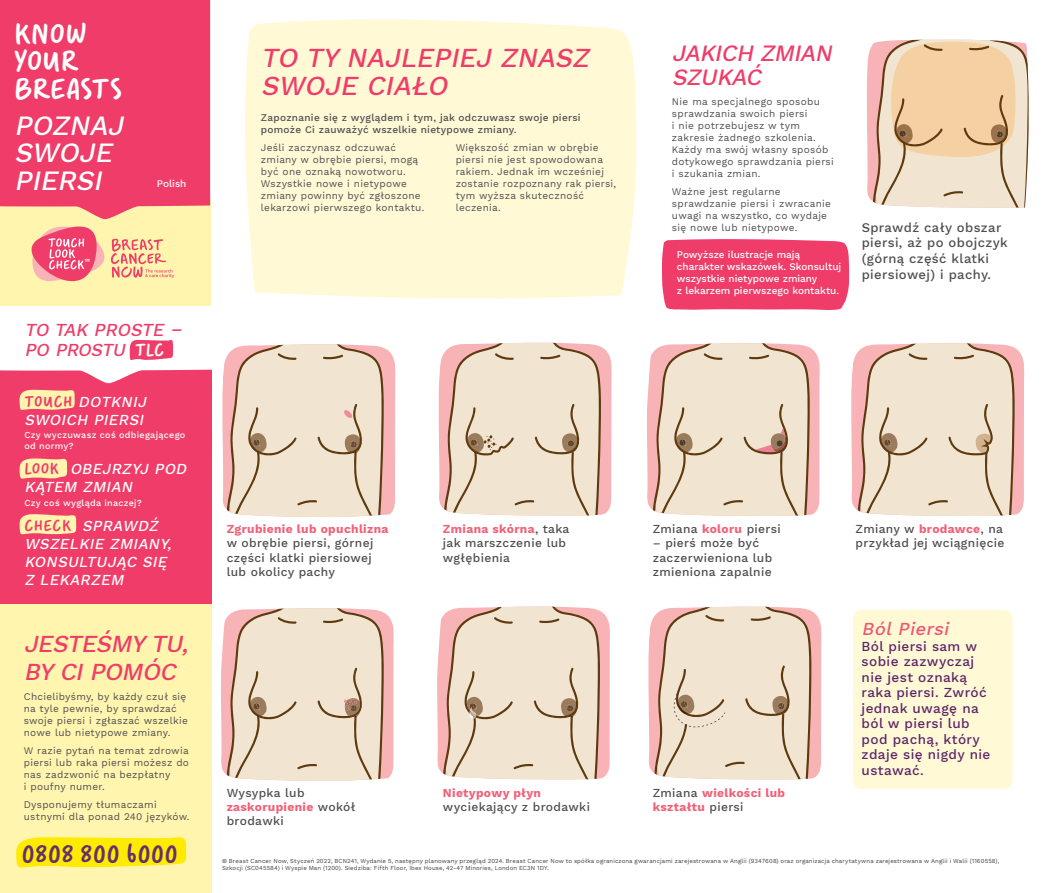
<style>
.page{position:relative;width:1063px;height:893px;background:#fff}
.page>*{position:absolute;margin:0;border:0;box-sizing:border-box;transform-origin:0 0}
.t1{font:29.5px/27.5px "Erika";color:#fff}
.t2{font:italic 500 27.5px/27.5px "Work Sans";color:#fff}
.t3{font:italic 500 27px/28px "Work Sans";color:#ef3c68}
.t4{font:italic 500 24px/28px "Work Sans";color:#ef3c68}
.t5{font:24px "Erika UCBETA";letter-spacing:.03em;color:#62306d}
.t6{font:italic 500 23px/24px "Work Sans";color:#ef3c68}
.t7{font:italic 500 18px/20px "Work Sans";color:#ef3c68}
.t8{font:italic 500 18px "Work Sans";color:#f05673}
.t9{font:italic 500 15px/18px "Work Sans";color:#fff}
.t10{font:500 13.5px/15.5px "Work Sans";letter-spacing:.03em;color:#5c2568}
.t11{font:500 13px/15.6px "Work Sans";letter-spacing:.03em;color:#4d4d4f}
.t12{font:500 12px/14.4px "Work Sans";letter-spacing:.03em;color:#4d4d4f}
.t13{font:700 12px/14.4px "Work Sans";letter-spacing:.03em;color:#f16179}
.t14{font:10px/12px "Work Sans";letter-spacing:.03em;color:#4d4d4f}
.t15{font:500 10px/12px "Work Sans";color:#fff}
.t16{font:500 10px/12px "Work Sans";letter-spacing:.03em;color:#4d4d4f}
.t17{font:500 9px/10.8px "Work Sans";letter-spacing:.03em;color:#fff}
.t18{font:6px/7px "Work Sans";letter-spacing:.015em;color:#414042}
.t19{font:4.6px "Erika";color:#fff}
.s1{font-family:"Erika";font-weight:400;font-style:normal;color:#fff}
.s2{font-family:"Erika UCBETA";font-weight:400;font-style:normal;font-size:16px;color:#ef3c68}
.s3{font-weight:700;color:#f16179}
.s4{font-weight:500;color:#4d4d4f}
</style>
<div class="page">
<div style="left:0;top:576px;width:211px;height:317px;background:#fff5af"></div>
<div style="left:0;top:360px;width:211px;height:244px;background:#ef3c68"></div>
<svg style="left:867px;top:40px;width:162px;height:168px;background:#eaceb0"></svg>
<div style="left:245px;top:19px;width:391px;height:280px;background:#fff9d6"></div>
<div style="left:0;top:0;width:210px;height:219px;background:#ef3c68"></div>
<svg style="left:0;top:219px;width:397px;height:316px"></svg>
<svg style="left:438px;top:343px;width:174px;height:173px;background:#e8d3c1"></svg>
<svg style="left:851px;top:343px;width:174px;height:173px;background:#e9d3c2"></svg>
<svg style="left:221px;top:608px;width:173px;height:173px;background:#e8d3c2"></svg>
<svg style="left:648px;top:606px;width:174px;height:173px;background:#e8d3c2"></svg>
<svg style="left:437px;top:606px;width:173px;height:173px;background:#e9d3c2"></svg>
<svg style="left:647px;top:343px;width:173px;height:173px;background:#e8d2c1"></svg>
<div style="left:853px;top:610px;width:160px;height:179px;background:#fff9d6;border-radius:8px"></div>
<svg style="left:16px;top:837px;width:171px;height:31px;background:#ffeb13"></svg>
<div style="left:662px;top:239px;width:187px;height:71px;background:#ef3c68"></div>
<h1 class="t1" style="left:14px;top:21px;width:110px">KNOW<br>YOUR<br>BREASTS</h1>
<h2 class="t2" style="left:14px;top:113px;width:117px">POZNAJ<br>SWOJE<br>PIERSI</h2>
<p class="t19" style="left:84px;top:257px;width:7px">TM</p>
<p class="t15" style="left:157px;top:178px;width:31px">Polish</p>
<h3 class="t7" style="left:24px;top:321px;width:163px">TO TAK PROSTE –<br>PO PROSTU <span class="s1">T L C</span></h3>
<h3 class="t9" style="left:24px;top:393px;width:106px"><span class="s2">TOUCH</span> DOTKNIJ<br>SWOICH PIERSI</h3>
<p class="t17" style="left:24px;top:430px;width:163px">Czy wyczuwasz coś odbiegającego od normy?</p>
<h3 class="t9" style="left:24px;top:461px;width:167px"><span class="s2">LO O K</span> OBEJRZYJ POD<br>KĄTEM ZMIAN</h3>
<p class="t17" style="left:24px;top:498px;width:119px">Czy coś wygląda inaczej?</p>
<h3 class="t9" style="left:24px;top:517px;width:152px"><span class="s2">C H E C K</span> SPRAWDŹ<br>WSZELKIE ZMIANY,<br>KONSULTUJĄC SIĘ<br>Z LEKARZEM</h3>
<h3 class="t4" style="left:24px;top:631px;width:172px">JESTEŚMYTU,<br>BYCIPOMÓC</h3>
<p class="t14" style="left:24px;top:691px;width:165px">Chcielibyśmy, by każdy czuł się na tyle pewnie, by sprawdzać swoje piersi i zgłaszać wszelkie nowe lub nietypowe zmiany.</p>
<p class="t14" style="left:24px;top:745px;width:167px">W razie pytań na temat zdrowia piersi lub raka piersi możesz do nas zadzwonić na bezpłatny<br>i poufny numer.</p>
<p class="t14" style="left:24px;top:798px;width:167px">Dysponujemy tłumaczami ustnymi dla ponad 240 języków.</p>
<h3 class="t5" style="left:22px;top:837px;width:157px">0808 800 6000</h3>
<h3 class="t3" style="left:261px;top:45px;width:336px">TO TY NAJLEPIEJ ZNASZ<br>SWOJE CIAŁO</h3>
<p class="t16" style="left:261px;top:112px;width:321px">Zapoznanie się z wyglądem i tym, jak odczuwasz swoje piersi pomoże Ci zauważyć wszelkie nietypowe zmiany.</p>
<p class="t14" style="left:261px;top:142px;width:165px">Jeśli zaczynasz odczuwać zmiany w obrębie piersi, mogą być one oznaką nowotworu.<br>Wszystkie nowe i nietypowe zmiany powinny być zgłoszone lekarzowi pierwszego kontaktu.</p>
<p class="t14" style="left:456px;top:142px;width:162px">Większość zmian w obrębie piersi nie jest spowodowana rakiem. Jednak im wcześniej zostanie rozpoznany rak piersi, tym wyższa skuteczność leczenia.</p>
<h3 class="t6" style="left:672px;top:42px;width:167px">JAKICH ZMIAN<br>SZUKAĆ</h3>
<p class="t14" style="left:672px;top:96px;width:163px">Nie ma specjalnego sposobu sprawdzania swoich piersi<br>i nie potrzebujesz w tym zakresie żadnego szkolenia.<br>Każdy ma swój własny sposób dotykowego sprawdzania piersi i szukania zmian.</p>
<p class="t14" style="left:672px;top:186px;width:161px">Ważne jest regularne sprawdzanie piersi i zwracanie uwagi na wszystko, co wydaje się nowe lub nietypowe.</p>
<p class="t15" style="left:677px;top:249px;width:166px">Powyższe ilustracje mają charakter wskazówek. Skonsultuj wszystkie nietypowe zmiany<br>z lekarzem pierwszego kontaktu.</p>
<h3 class="t11" style="left:862px;top:220px;width:148px">Sprawdź cały obszar piersi, aż po obojczyk (górną część klatki piersiowej) i pachy.</h3>
<p class="t13" style="left:227px;top:522px;width:163px">Zgrubienie lub opuchlizna</p>
<p class="t12" style="left:227px;top:536px;width:148px">w obrębie piersi, górnej części klatki piersiowej lub okolicy pachy</p>
<p class="t12" style="left:443px;top:522px;width:128px"><span class="s3">Zmiana skórna</span>, taka jak marszczenie lub wgłębienia</p>
<p class="t12" style="left:856px;top:522px;width:150px">Zmiany w <span class="s3">brodawce</span>, na przykład jej wciągnięcie</p>
<p class="t12" style="left:653px;top:522px;width:130px">Zmiana <span class="s3">koloru</span> piersi</p>
<p class="t12" style="left:653px;top:536px;width:121px">– pierś może być zaczerwieniona lub zmieniona zapalnie</p>
<h3 class="t8" style="left:862px;top:618px;width:93px">BÓL PIERSI</h3>
<h3 class="t10" style="left:862px;top:639px;width:130px">Ból piersi sam w sobie zazwyczaj nie jest oznaką raka piersi. Zwróć jednak uwagę na ból w piersi lub pod pachą, który zdaje się nigdy nie ustawać.</h3>
<p class="t12" style="left:227px;top:786px;width:130px">Wysypka lub <span class="s3">zaskorupienie</span> wokół brodawki</p>
<p class="t13" style="left:653px;top:786px;width:134px"><span class="s4">Zmiana</span> wielkości lub kształtu <span class="s4">piersi</span></p>
<p class="t13" style="left:443px;top:786px;width:100px">Nietypowy płyn</p>
<p class="t12" style="left:443px;top:800px;width:149px">wyciekający z brodawki</p>
<p class="t18" style="left:222px;top:858px;width:779px">© Breast Cancer Now, Styczeń 2022, BCN241, Wydanie 5, następny planowany przegląd 2024. Breast Cancer Now to spółka ograniczona gwarancjami zarejestrowana w Anglii (9347608) oraz organizacja charytatywna zarejestrowana w Anglii i Walii (1160558),<br>Szkocji (SC045584) i Wyspie Man (1200). Siedziba: Fifth Floor, Ibex House, 42-47 Minories, London EC3N 1DY.</p>
</div>
